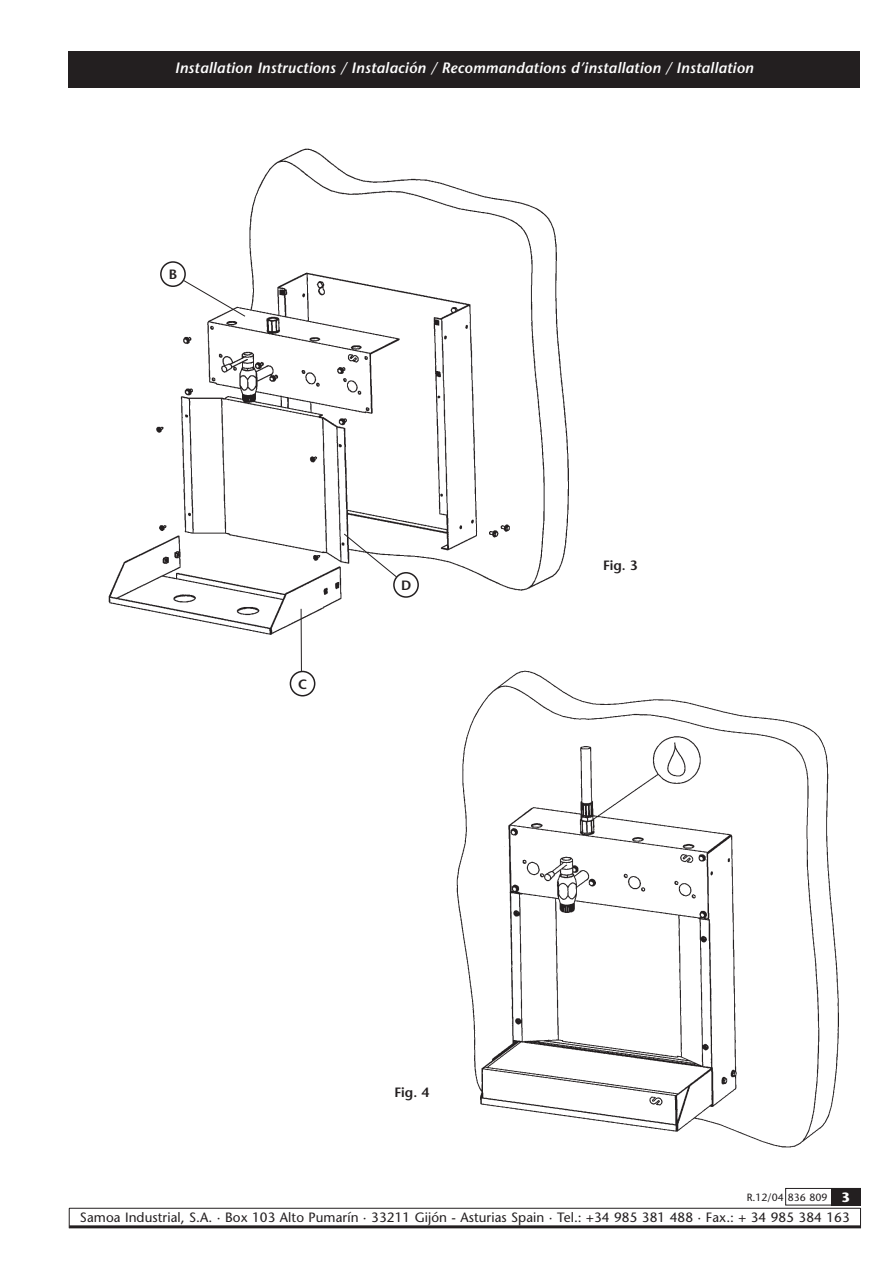
<style>
.page{position:relative;width:893px;height:1263px;background:#fff}
.page>*{position:absolute;margin:0;border:0;box-sizing:border-box;transform-origin:0 0}
.t1{font:italic 600 15px "Stone Sans";letter-spacing:.01em;color:#fff}
.t2{font:13.5px "Stone Sans";letter-spacing:.005em;color:#231f20}
.t3{font:600 13.5px "Stone Sans";color:#231f20}
.t4{font:10.5px "Stone Sans";color:#231f20}
.s1{font-weight:700;font-size:13.5px;color:#fff}
</style>
<div class="page">
<div style="left:68px;top:51px;width:791px;height:36px;background:#231f20"></div>
<div style="left:830px;top:1188px;width:30px;height:17px;background:#231f20"></div>
<hr style="left:69px;top:1225px;width:791px;height:3px;background:#231f20">
<div style="left:785px;top:1188px;width:75px;height:17px;border:1px solid #231f20"></div>
<hr style="left:69px;top:1208px;width:791px;height:1px;background:#231f20">
<svg style="left:860px;top:1208px;width:1px;height:20px"></svg>
<svg style="left:69px;top:1209px;width:1px;height:19px"></svg>
<img style="left:108px;top:148px;width:461px;height:507px">
<div style="left:420px;top:651px;width:439px;height:510px;background:#fff"></div>
<img style="left:456px;top:670px;width:383px;height:478px">
<svg style="left:290px;top:671px;width:25px;height:26px"></svg>
<hr style="left:301px;top:609px;width:1px;height:63px;background:#231f20">
<svg style="left:343px;top:533px;width:76px;height:65px"></svg>
<svg style="left:160px;top:261px;width:86px;height:56px"></svg>
<p class="t1" style="left:175px;top:62px;width:580px">Installation Instructions / Instalación / Recommandations d’installation / Installation</p>
<p class="t3" style="left:169px;top:270px;width:10px">B</p>
<p class="t3" style="left:298px;top:679px;width:11px">C</p>
<p class="t3" style="left:401px;top:580px;width:12px">D</p>
<p class="t3" style="left:394px;top:1088px;width:36px">Fig. 4</p>
<p class="t3" style="left:603px;top:560px;width:36px">Fig. 3</p>
<p class="t4" style="left:746px;top:1193px;width:105px">R.12/04 836 809 <span class="s1">3</span></p>
<p class="t2" style="left:80px;top:1212px;width:771px">Samoa Industrial, S.A. · Box 103 Alto Pumarín · 33211 Gijón - Asturias Spain · Tel.: +34 985 381 488 · Fax.: + 34 985 384 163</p>
</div>
